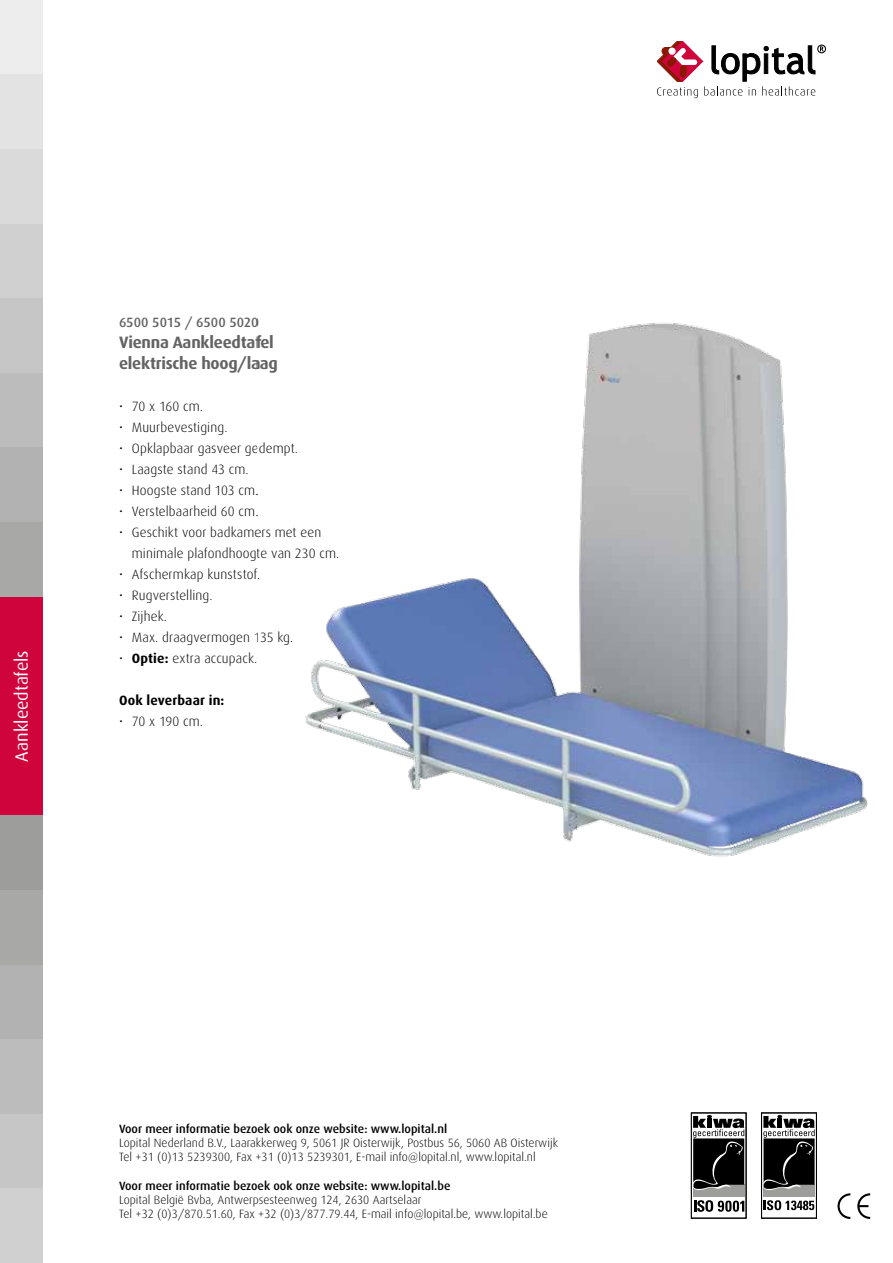
<style>
.page{position:relative;width:893px;height:1263px;background:#fff}
.page>*{position:absolute;margin:0;border:0;box-sizing:border-box;transform-origin:0 0}
.t1{font:18px "Dax";color:#fff}
.t2{font:700 16.5px/21px "Dax";letter-spacing:-.015em;color:#646363}
.t3{font:300 13.5px/21px "Dax";letter-spacing:.01em;color:#000}
.t4{font:500 13.5px "Dax";letter-spacing:-.005em;color:#646363}
.t5{font:700 13.5px "Dax";letter-spacing:.015em;color:#000}
.t6{font:300 12px/14.2px "Dax";color:#000}
.t7{font:500 12px "Dax";color:#000}
.s1{font-weight:700}
</style>
<div class="page">
<svg style="left:837px;top:1193px;width:34px;height:26px"></svg>
<div style="left:693px;top:1185px;width:51px;height:12px;background:#9d9d9c"></div>
<svg style="left:694px;top:1200px;width:50px;height:12px"></svg>
<svg style="left:693px;top:1115px;width:51px;height:75px"></svg>
<div style="left:691px;top:1113px;width:55px;height:105px;border:1px solid #000"></div>
<div style="left:764px;top:1185px;width:51px;height:12px;background:#9d9d9c"></div>
<svg style="left:763px;top:1115px;width:52px;height:75px"></svg>
<div style="left:761px;top:1113px;width:56px;height:105px;border:1px solid #000"></div>
<svg style="left:763px;top:1200px;width:51px;height:10px"></svg>
<svg style="left:657px;top:41px;width:169px;height:57px"></svg>
<div style="left:0;top:597px;width:43px;height:218px;background:#d0043c"></div>
<div style="left:0;top:0;width:43px;height:75px;background:#ededed"></div>
<div style="left:0;top:75px;width:43px;height:74px;background:#e3e3e3"></div>
<div style="left:0;top:149px;width:43px;height:75px;background:#dadada"></div>
<div style="left:0;top:224px;width:43px;height:74px;background:#d0d0d0"></div>
<div style="left:0;top:298px;width:43px;height:75px;background:#c6c6c6"></div>
<div style="left:0;top:373px;width:43px;height:74px;background:#bcbcbc"></div>
<div style="left:0;top:447px;width:43px;height:75px;background:#b3b2b2"></div>
<div style="left:0;top:522px;width:43px;height:74px;background:#a8a8a7"></div>
<div style="left:0;top:815px;width:43px;height:75px;background:#9d9d9c"></div>
<div style="left:0;top:890px;width:43px;height:75px;background:#a8a8a7"></div>
<div style="left:0;top:965px;width:43px;height:74px;background:#b3b2b2"></div>
<div style="left:0;top:1039px;width:43px;height:75px;background:#bcbcbc"></div>
<div style="left:0;top:1114px;width:43px;height:74px;background:#c6c6c6"></div>
<div style="left:0;top:1188px;width:43px;height:75px;background:#d0d0d0"></div>
<img style="left:305px;top:323px;width:563px;height:534px">
<h1 class="t1" style="left:12px;top:761px;width:112px;rotate:-90deg">Aankleedtafels</h1>
<p class="t4" style="left:119px;top:315px;width:141px">6500 5015 / 6500 5020</p>
<h2 class="t2" style="left:119px;top:332px;width:160px">Vienna Aankleedtafel elektrische hoog/laag</h2>
<p class="t3" style="left:119px;top:396px;width:85px">• 70 x 160 cm.</p>
<p class="t3" style="left:119px;top:417px;width:110px">• Muurbevestiging.</p>
<p class="t3" style="left:119px;top:438px;width:181px">• Opklapbaar gasveer gedempt.</p>
<p class="t3" style="left:119px;top:459px;width:131px">• Laagste stand 43 cm.</p>
<p class="t3" style="left:119px;top:480px;width:141px">• Hoogste stand 103 cm.</p>
<p class="t3" style="left:119px;top:501px;width:141px">• Verstelbaarheid 60 cm.</p>
<p class="t3" style="left:132px;top:522px;width:209px;text-indent:-13px">• Geschikt voor badkamers met een minimale plafondhoogte van 230 cm.</p>
<p class="t3" style="left:119px;top:564px;width:143px">• Afschermkap kunststof.</p>
<p class="t3" style="left:119px;top:585px;width:95px">• Rugverstelling.</p>
<p class="t3" style="left:119px;top:606px;width:50px">• Zijhek.</p>
<p class="t3" style="left:119px;top:627px;width:176px">• Max. draagvermogen 135 kg.</p>
<p class="t3" style="left:119px;top:648px;width:140px">• <span class="s1">Optie:</span> extra accupack.</p>
<p class="t5" style="left:119px;top:693px;width:107px">Ook leverbaar in:</p>
<p class="t3" style="left:119px;top:711px;width:85px">• 70 x 190 cm.</p>
<p class="t7" style="left:119px;top:1122px;width:330px">Voor meer informatie bezoek ook onze website: www.lopital.nl</p>
<p class="t6" style="left:119px;top:1136px;width:440px">Lopital Nederland B.V., Laarakkerweg 9, 5061 JR Oisterwijk, Postbus 56, 5060 AB Oisterwijk<br>Tel +31 (0)13 5239300, Fax +31 (0)13 5239301, E-mail info@lopital.nl, www.lopital.nl</p>
<p class="t7" style="left:119px;top:1179px;width:333px">Voor meer informatie bezoek ook onze website: www.lopital.be</p>
<p class="t6" style="left:119px;top:1193px;width:430px">Lopital België Bvba, Antwerpsesteenweg 124, 2630 Aartselaar<br>Tel +32 (0)3/870.51.60, Fax +32 (0)3/877.79.44, E-mail info@lopital.be, www.lopital.be</p>
</div>
